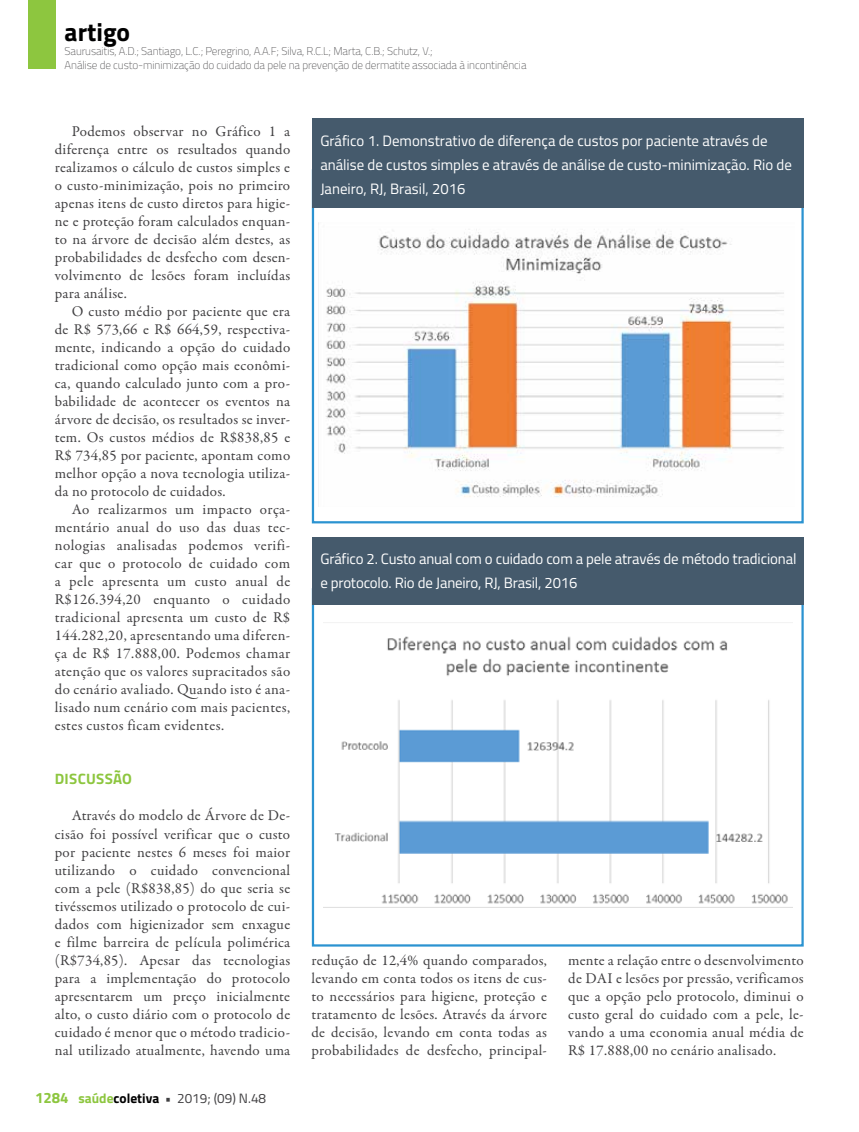
<style>
.page{position:relative;width:859px;height:1132px;background:#fff}
.page>*{position:absolute;margin:0;border:0;box-sizing:border-box;transform-origin:0 0}
.t1{font:700 25.5px "Titillium";color:#000}
.t2{font:15px/18px "Garamond Premr Pro";letter-spacing:.02em;color:#414042;text-align:justify}
.t3{font:15px/24px "Titillium";color:#fff}
.t4{font:700 15px "Titillium";letter-spacing:.02em;color:#8dc63f}
.t5{font:13.5px "Titillium";color:#414042}
.t6{font:100 11.25px/13.5px "Titillium";letter-spacing:-.01em;color:#414042}
.s1{font-weight:700;font-size:15px;color:#8dc63f}
.s2{font-weight:700;color:#8dc63f}
.s3{font-weight:700;color:#000}
.s4{font-weight:700}
</style>
<div class="page">
<div style="left:28px;top:0;width:27px;height:69px;background:#8dc63f"></div>
<div style="left:312px;top:118px;width:492px;height:90px;background:#455a6c"></div>
<img style="left:326px;top:229px;width:458px;height:268px">
<div style="left:312px;top:536px;width:492px;height:68px;background:#455a6c"></div>
<img style="left:323px;top:622px;width:469px;height:282px">
<h1 class="t1" style="left:65px;top:12px;width:67px">artigo</h1>
<p class="t6" style="left:65px;top:44px;width:463px">Saurusaitis, A.D.; Santiago, L.C.; Peregrino, A.A.F; Silva, R.C.L; Marta, C.B.; Schutz, V.;<br>Análise de custo-minimização do cuidado da pele na prevenção de dermatite associada à incontinência</p>
<p class="t2" style="left:55px;top:122px;width:237px;text-indent:17px">Podemos observar no Gráfico 1 a diferença entre os resultados quando realizamos o cálculo de custos simples e o custo-minimização, pois no primeiro apenas itens de custo diretos para higie&shy;ne e proteção foram calculados enquan&shy;to na árvore de decisão além destes, as probabilidades de desfecho com desen&shy;volvimento de lesões foram incluídas para análise.</p>
<p class="t2" style="left:55px;top:302px;width:237px;text-indent:17px">O custo médio por paciente que era de R$ 573,66 e R$ 664,59, respectiva&shy;mente, indicando a opção do cuidado tradicional como opção mais econômi&shy;ca, quando calculado junto com a pro&shy;babilidade de acontecer os eventos na árvore de decisão, os resultados se inver&shy;tem. Os custos médios de R$838,85 e R$ 734,85 por paciente, apontam como melhor opção a nova tecnologia utiliza&shy;da no protocolo de cuidados.</p>
<p class="t2" style="left:55px;top:500px;width:237px;text-indent:17px">Ao realizarmos um impacto orça&shy;mentário anual do uso das duas tec&shy;nologias analisadas podemos verifi&shy;car que o protocolo de cuidado com a pele apresenta um custo anual de R$126.394,20 enquanto o cuidado tradicional apresenta um custo de R$ 144.282,20, apresentando uma diferen&shy;ça de R$ 17.888,00. Podemos chamar atenção que os valores supracitados são do cenário avaliado. Quando isto é ana&shy;lisado num cenário com mais pacientes, estes custos ficam evidentes.</p>
<p class="t4" style="left:55px;top:767px;width:79px">DISCUSSÃO</p>
<p class="t2" style="left:55px;top:806px;width:237px;text-indent:17px">Através do modelo de Árvore de De&shy;cisão foi possível verificar que o custo por paciente nestes 6 meses foi maior utilizando o cuidado convencional com a pele (R$838,85) do que seria se tivéssemos utilizado o protocolo de cui&shy;dados com higienizador sem enxague e filme barreira de película polimérica (R$734,85). Apesar das tecnologias para a implementação do protocolo apresentarem um preço inicialmente alto, o custo diário com o protocolo de cuidado é menor que o método tradicio&shy;nal utilizado atualmente, havendo uma</p>
<p class="t5" style="left:35px;top:1087px;width:233px"><span class="s1">1284</span> <span class="s2">saúde</span><span class="s3">coletiva</span> <span class="s4">•</span> 2019; (09) N.48</p>
<p class="t3" style="left:320px;top:128px;width:473px">Gráfico 1. Demonstrativo de diferença de custos por paciente através de análise de custos simples e através de análise de custo-minimização. Rio de<br>Janeiro, RJ, Brasil, 2016</p>
<p class="t3" style="left:320px;top:545px;width:478px">Gráfico 2. Custo anual com o cuidado com a pele através de método tradicional e protocolo. Rio de Janeiro, RJ, Brasil, 2016</p>
<p class="t2" style="left:311px;top:950px;width:237px">redução de 12,4% quando comparados, levando em conta todos os itens de cus&shy;to necessários para higiene, proteção e tratamento de lesões. Através da árvore de decisão, levando em conta todas as probabilidades de desfecho, principal-</p>
<p class="t2" style="left:568px;top:950px;width:237px">mente a relação entre o desenvolvimento de DAI e lesões por pressão, verificamos que a opção pelo protocolo, diminui o custo geral do cuidado com a pele, le&shy;vando a uma economia anual média de R$ 17.888,00 no cenário analisado.</p>
</div>
